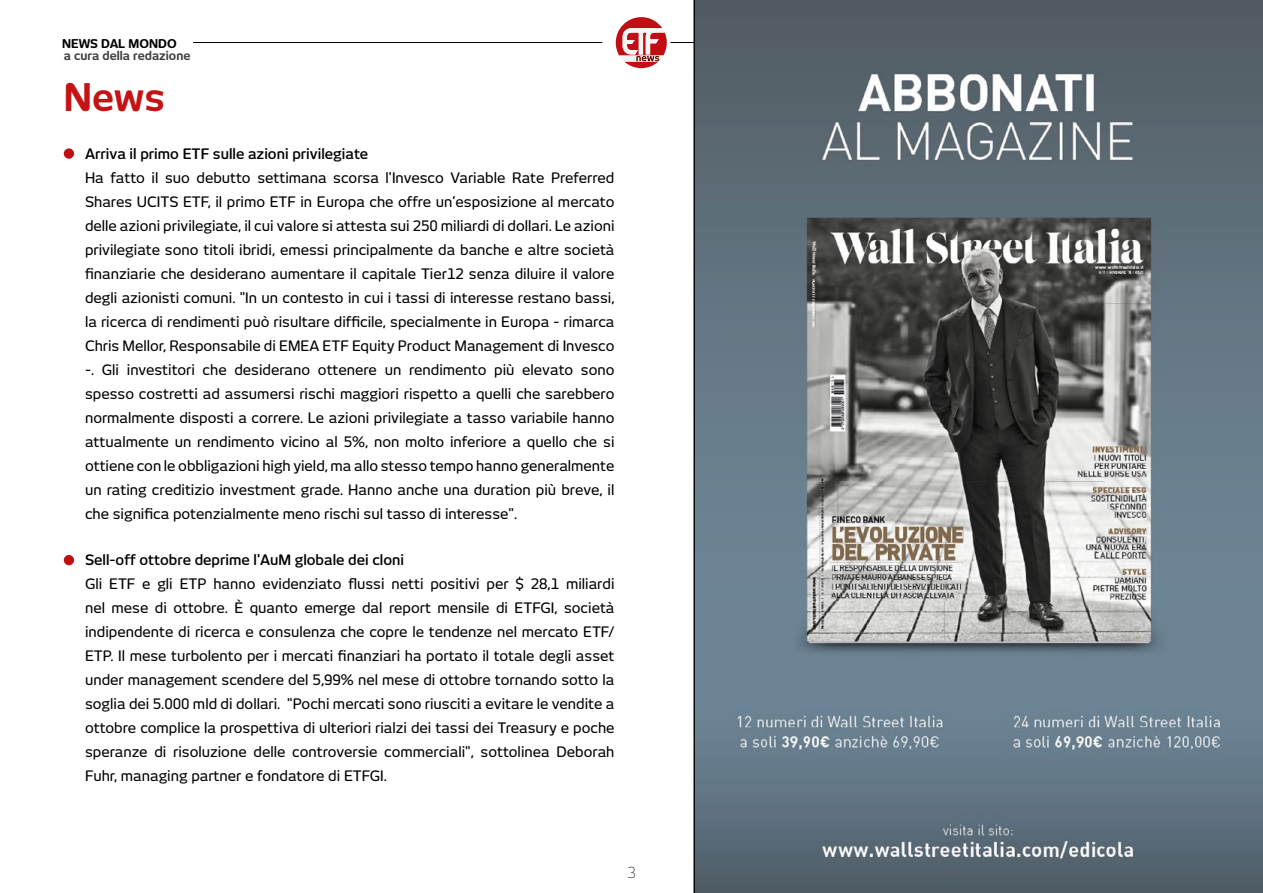
<style>
.page{position:relative;width:1263px;height:893px;background:#fff}
.page>*{position:absolute;margin:0;border:0;box-sizing:border-box;transform-origin:0 0}
.t1{font:700 37.5px "New June";color:#c51315}
.t2{font:15px "New June Fine";color:#000}
.t3{font:500 14.25px/24px "New June";color:#000;text-align:justify}
.t4{font:600 14.25px "New June";color:#000}
.t5{font:700 12px "New June";color:#3c3c3b}
.t6{font:700 12px "New June";color:#000}
</style>
<div class="page">
<hr style="left:670px;top:42px;width:438px;height:1px;background:#000">
<svg style="left:616px;top:17px;width:51px;height:51px"></svg>
<img style="left:695px;top:0;width:568px;height:892px">
<hr style="left:694px;top:0;width:1px;height:893px;background:#000">
<hr style="left:193px;top:42px;width:409px;height:1px;background:#000">
<div style="left:64px;top:148px;width:10px;height:11px;background:#c10d14;border-radius:50%"></div>
<div style="left:64px;top:555px;width:10px;height:10px;background:#c10d14;border-radius:50%"></div>
<p class="t6" style="left:62px;top:36px;width:116px">NEWS DAL MONDO</p>
<p class="t5" style="left:64px;top:48px;width:128px">a cura della redazione</p>
<h1 class="t1" style="left:64px;top:76px;width:103px">News</h1>
<p class="t4" style="left:85px;top:145px;width:285px">Arriva il primo ETF sulle azioni privilegiate</p>
<p class="t3" style="left:85px;top:165px;width:531px">Ha fatto il suo debutto settimana scorsa l'Invesco Variable Rate Preferred Shares UCITS ETF, il primo ETF in Europa che offre un’esposizione al mercato delle azioni privilegiate, il cui valore si attesta sui 250 miliardi di dollari. Le azioni privilegiate sono titoli ibridi, emessi principalmente da banche e altre società finanziarie che desiderano aumentare il capitale Tier12 senza diluire il valore degli azionisti comuni. "In un contesto in cui i tassi di interesse restano bassi, la ricerca di rendimenti può risultare difficile, specialmente in Europa - rimarca Chris Mellor, Responsabile di EMEA ETF Equity Product Management di Invesco -. Gli investitori che desiderano ottenere un rendimento più elevato sono spesso costretti ad assumersi rischi maggiori rispetto a quelli che sarebbero normalmente disposti a correre. Le azioni privilegiate a tasso variabile hanno attualmente un rendimento vicino al 5%, non molto inferiore a quello che si ottiene con le obbligazioni high yield, ma allo stesso tempo hanno generalmente un rating creditizio investment grade. Hanno anche una duration più breve, il che significa potenzialmente meno rischi sul tasso di interesse".</p>
<p class="t4" style="left:85px;top:552px;width:321px">Sell-off ottobre deprime l'AuM globale dei cloni</p>
<p class="t3" style="left:85px;top:572px;width:531px">Gli ETF e gli ETP hanno evidenziato flussi netti positivi per $ 28,1 miliardi nel mese di ottobre. È quanto emerge dal report mensile di ETFGI, società indipendente di ricerca e consulenza che copre le tendenze nel mercato ETF/ ETP. Il mese turbolento per i mercati finanziari ha portato il totale degli asset under management scendere del 5,99% nel mese di ottobre tornando sotto la soglia dei 5.000 mld di dollari. "Pochi mercati sono riusciti a evitare le vendite a ottobre complice la prospettiva di ulteriori rialzi dei tassi dei Treasury e poche speranze di risoluzione delle controversie commerciali", sottolinea Deborah Fuhr, managing partner e fondatore di ETFGI.</p>
<p class="t2" style="left:627px;top:863px;width:10px">3</p>
</div>
